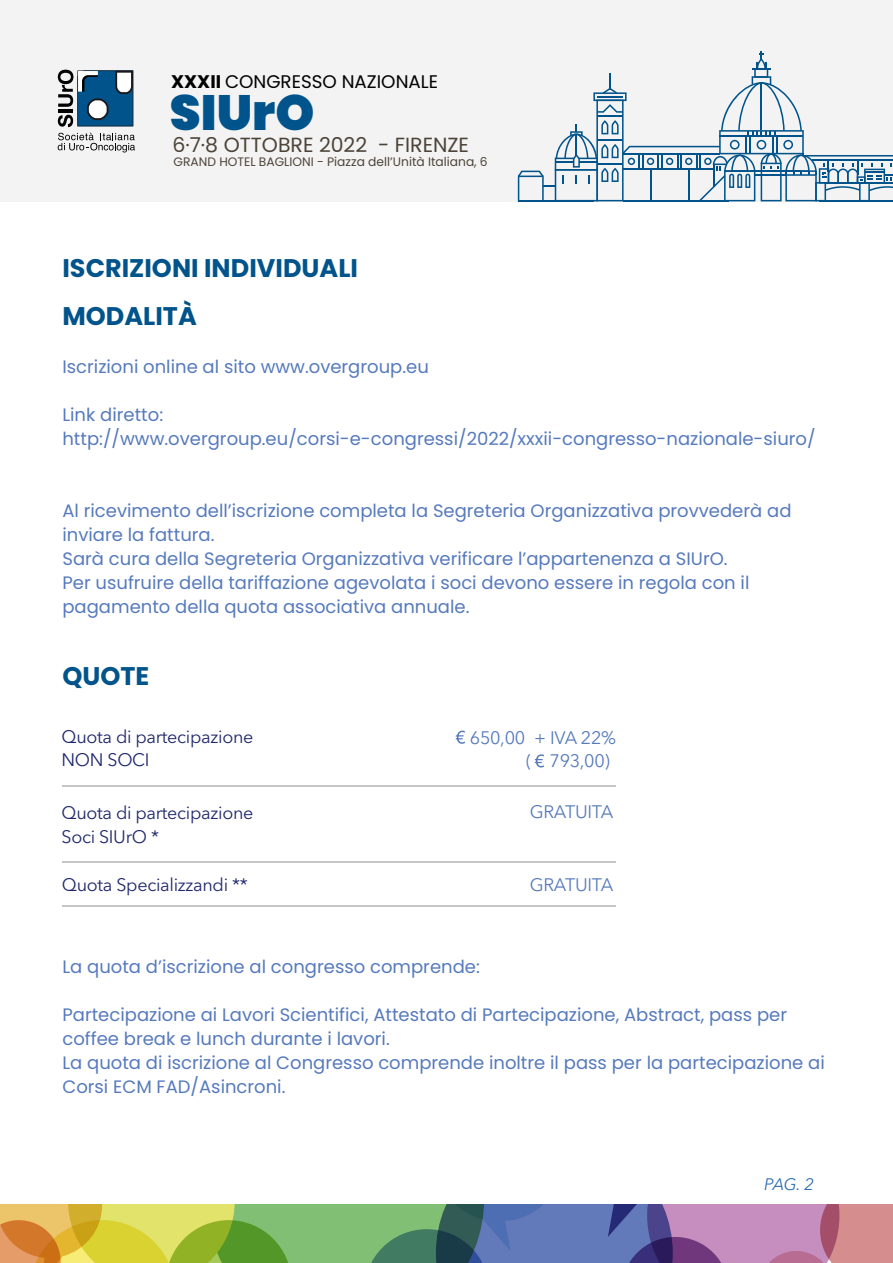
<style>
.page{position:relative;width:893px;height:1263px;background:#fff}
.page>*{position:absolute;margin:0;border:0;box-sizing:border-box;transform-origin:0 0}
.t1{font:900 49.5px "Poppins";color:#00548b}
.t2{font:700 25.5px/48px "Poppins";color:#00548b}
.t3{font:20.4px "Poppins";color:#4c4438}
.t4{font:18.3px "Poppins";color:#010101}
.t5{font:18px/24px "Poppins";color:#567abc}
.t6{font:18px/23.4px "Avenir Next LT Pro";letter-spacing:-.015em;color:#20286c}
.t7{font:18px/23.7px "Avenir Next LT Pro";letter-spacing:-.015em;color:#567abc}
.t8{font:italic 16.5px "Avenir Next LT Pro";color:#2d6db4}
.t9{font:12.3px "Poppins";color:#4c4438}
.s1{font-weight:700}
</style>
<div class="page">
<div style="left:0;top:0;width:893px;height:202px;background:#f4f3f3"></div>
<svg style="left:0;top:1204px;width:893px;height:59px;background:#95957c"></svg>
<svg style="left:58px;top:133px;width:77px;height:19px"></svg>
<svg style="left:58px;top:70px;width:75px;height:57px"></svg>
<svg style="left:518px;top:51px;width:375px;height:150px"></svg>
<hr style="left:623px;top:200px;width:106px;height:1px;background:#00548b">
<hr style="left:518px;top:200px;width:75px;height:1px;background:#00548b">
<hr style="left:819px;top:200px;width:74px;height:1px;background:#00548b">
<hr style="left:62px;top:786px;width:553px;height:1px;background:#c6c6c6">
<hr style="left:62px;top:862px;width:553px;height:1px;background:#c6c6c6">
<svg style="left:456px;top:731px;width:9px;height:13px"></svg>
<svg style="left:535px;top:754px;width:9px;height:13px"></svg>
<hr style="left:62px;top:905px;width:553px;height:2px;background:#c6c6c6">
<p class="t4" style="left:171px;top:71px;width:268px"><span class="s1">XXXII</span> CONGRESSO NAZIONALE</p>
<h1 class="t1" style="left:170px;top:84px;width:146px">SIUrO</h1>
<p class="t9" style="left:174px;top:155px;width:316px">GRAND HOTEL BAGLIONI - Piazza dell’Unità Italiana, 6</p>
<p class="t3" style="left:172px;top:133px;width:298px">6·7·8 OTTOBRE 2022 - FIRENZE</p>
<h2 class="t2" style="left:62px;top:244px;width:297px">ISCRIZIONI INDIVIDUALI<br>MODALITÀ</h2>
<p class="t5" style="left:62px;top:355px;width:368px">Iscrizioni online al sito www.overgroup.eu</p>
<p class="t5" style="left:62px;top:403px;width:755px">Link diretto: http://www.overgroup.eu/corsi-e-congressi/2022/xxxii-congresso-nazionale-siuro/</p>
<p class="t5" style="left:62px;top:499px;width:730px">Al ricevimento dell’iscrizione completa la Segreteria Organizzativa provvederà ad inviare la fattura.<br>Sarà cura della Segreteria Organizzativa verificare l’appartenenza a SIUrO.<br>Per usufruire della tariffazione agevolata i soci devono essere in regola con il pagamento della quota associativa annuale.</p>
<h2 class="t2" style="left:62px;top:652px;width:88px">QUOTE</h2>
<p class="t6" style="left:62px;top:725px;width:193px">Quota di partecipazione<br>NON SOCI</p>
<p class="t6" style="left:62px;top:801px;width:193px">Quota di partecipazione<br>Soci SIUrO *</p>
<p class="t6" style="left:62px;top:873px;width:187px">Quota Specializzandi **</p>
<p class="t7" style="left:526px;top:725px;width:91px;text-indent:-56px">650,00 + IVA 22% ( 793,00)</p>
<p class="t7" style="left:530px;top:800px;width:85px">GRATUITA</p>
<p class="t7" style="left:530px;top:873px;width:85px">GRATUITA</p>
<p class="t5" style="left:62px;top:955px;width:419px">La quota d’iscrizione al congresso comprende:</p>
<p class="t5" style="left:62px;top:1003px;width:764px">Partecipazione ai Lavori Scientifici, Attestato di Partecipazione, Abstract, pass per coffee break e lunch durante i lavori.<br>La quota di iscrizione al Congresso comprende inoltre il pass per la partecipazione ai Corsi ECM FAD/Asincroni.</p>
<p class="t8" style="left:764px;top:1174px;width:51px">PAG. 2</p>
</div>
